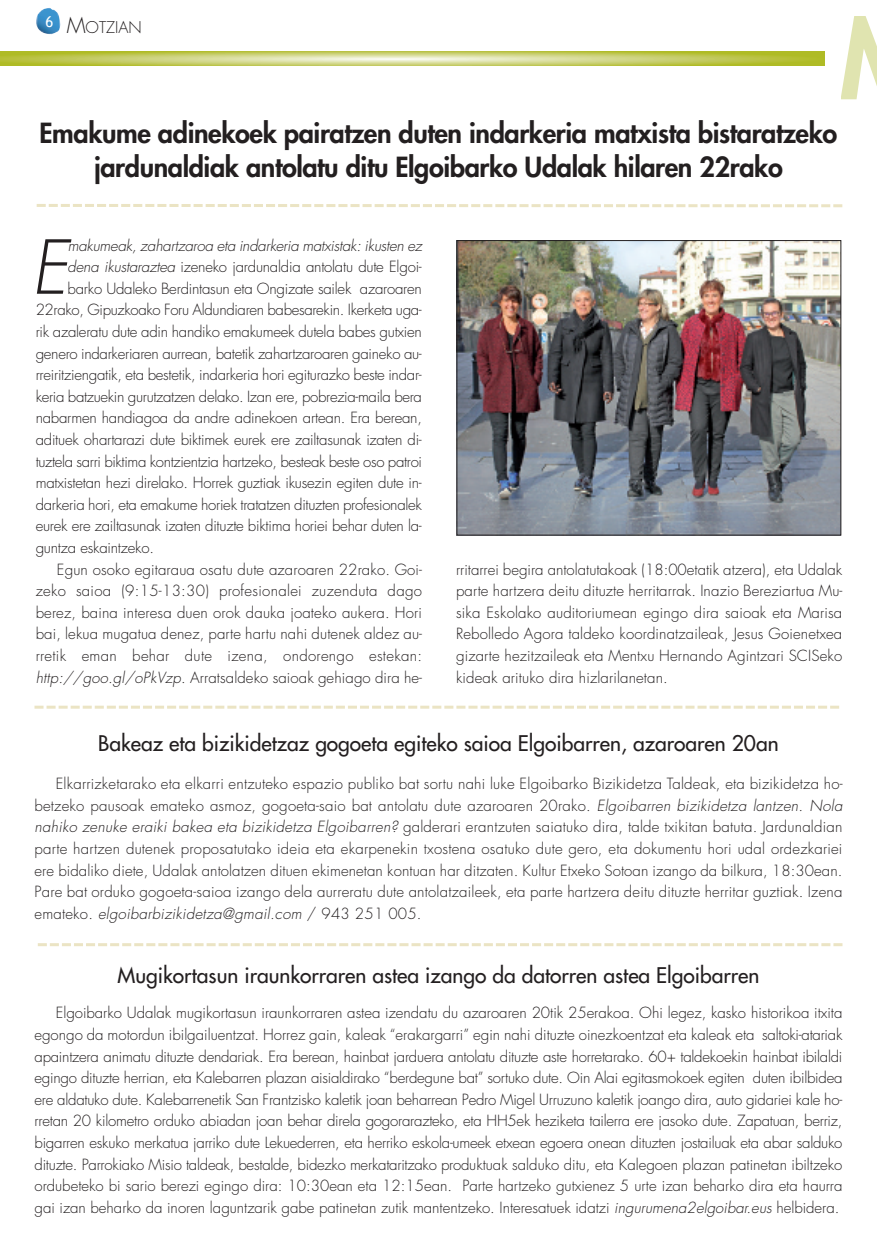
<style>
.page{position:relative;width:877px;height:1247px;background:#fff}
.page>*{position:absolute;margin:0;border:0;box-sizing:border-box;transform-origin:0 0}
.t1{font:italic 300 72.3px "Futura";color:#231f20}
.t2{font:800 27px/34.5px "Futura";letter-spacing:-.015em;color:#231f20;text-align:center}
.t3{font:21px "Futura";color:#231f20}
.t4{font:300 15.75px "Futura";color:#231f20}
.t5{font:300 15px/21.6px "Futura";letter-spacing:-.015em;color:#231f20;text-align:justify}
.t6{font:300 15px "Futura";letter-spacing:.01em;color:#231f20}
.t7{font:300 15px "Futura";letter-spacing:.02em;color:#231f20}
.t8{font:300 15px "Futura";letter-spacing:.005em;color:#231f20}
.t9{font:italic 300 15px "Futura";letter-spacing:-.015em;color:#231f20}
.s1{font-size:21px}
.s2{font-style:italic}
</style>
<div class="page">
<img style="left:36px;top:8px;width:24px;height:26px">
<svg style="left:0;top:51px;width:825px;height:15px;background:#c6cd69"></svg>
<svg style="left:841px;top:16px;width:36px;height:84px;fill:#e0e4b0"></svg>
<img style="left:458px;top:242px;width:381px;height:291px">
<div style="left:456px;top:240px;width:385px;height:295px;border:1px solid #231f20"></div>
<svg style="left:37px;top:204px;width:805px;height:3px"></svg>
<svg style="left:34px;top:706px;width:805px;height:3px"></svg>
<svg style="left:38px;top:943px;width:804px;height:3px"></svg>
<p class="t4" style="left:45px;top:20px;width:98px"><sup>6</sup> <span class="s1">M</span>OTZIAN</p>
<h2 class="t2" style="left:39px;top:117px;width:799px">Emakume adinekoek pairatzen duten indarkeria matxista bistaratzeko jardunaldiak antolatu ditu Elgoibarko Udalak hilaren 22rako</h2>
<p class="t9" style="left:68px;top:238px;width:356px">makumeak, zahartzaroa eta indarkeria matxistak: ikusten ez</p>
<p class="t5" style="left:68px;top:257px;width:356px"><span class="s2">dena ikustaraztea</span> izeneko jardunaldia antolatu dute Elgoi-</p>
<p class="t5" style="left:68px;top:279px;width:356px">barko Udaleko Berdintasun eta Ongizate sailek azaroaren</p>
<p class="t5" style="left:36px;top:300px;width:388px">22rako, Gipuzkoako Foru Aldundiaren babesarekin. Ikerketa uga-</p>
<p class="t5" style="left:36px;top:322px;width:388px">rik azaleratu dute adin handiko emakumeek dutela babes gutxien</p>
<p class="t5" style="left:36px;top:343px;width:388px">genero indarkeriaren aurrean, batetik zahartzaroaren gaineko au-</p>
<p class="t5" style="left:36px;top:365px;width:388px">rreiritziengatik, eta bestetik, indarkeria hori egiturazko beste indar-</p>
<p class="t5" style="left:36px;top:387px;width:388px">keria batzuekin gurutzatzen delako. Izan ere, pobrezia-maila bera</p>
<p class="t5" style="left:36px;top:408px;width:388px">nabarmen handiagoa da andre adinekoen artean. Era berean,</p>
<p class="t5" style="left:36px;top:430px;width:388px">adituek ohartarazi dute biktimek eurek ere zailtasunak izaten di-</p>
<p class="t5" style="left:36px;top:451px;width:388px">tuztela sarri biktima kontzientzia hartzeko, besteak beste oso patroi</p>
<p class="t5" style="left:36px;top:473px;width:388px">matxistetan hezi direlako. Horrek guztiak ikusezin egiten dute in-</p>
<p class="t5" style="left:36px;top:495px;width:388px">darkeria hori, eta emakume horiek tratatzen dituzten profesionalek</p>
<p class="t5" style="left:36px;top:516px;width:388px">eurek ere zailtasunak izaten dituzte biktima horiei behar duten la-</p>
<p class="t5" style="left:36px;top:538px;width:120px">guntza eskaintzeko.</p>
<p class="t6" style="left:57px;top:562px;width:367px">Egun osoko egitaraua osatu dute azaroaren 22rako. Goi-</p>
<p class="t7" style="left:36px;top:584px;width:388px">zeko saioa (9:15-13:30) profesionalei zuzenduta dago</p>
<p class="t6" style="left:36px;top:605px;width:388px">berez, baina interesa duen orok dauka joateko aukera. Hori</p>
<p class="t6" style="left:36px;top:627px;width:388px">bai, lekua mugatua denez, parte hartu nahi dutenek aldez au-</p>
<p class="t7" style="left:36px;top:649px;width:388px">rretik eman behar dute izena, ondorengo estekan:</p>
<p class="t8" style="left:36px;top:670px;width:388px"><span class="s2">http://goo.gl/oPkVzp</span>. Arratsaldeko saioak gehiago dira he-</p>
<h1 class="t1" style="left:31px;top:234px;width:38px">E</h1>
<p class="t5" style="left:456px;top:559px;width:388px">rritarrei begira antolatutakoak (18:00etatik atzera), eta Udalak parte hartzera deitu dituzte herritarrak. Inazio Bereziartua Mu&shy;sika Eskolako auditoriumean egingo dira saioak eta Marisa Rebolledo Agora taldeko koordinatzaileak, Jesus Goienetxea gizarte hezitzaileak eta Mentxu Hernando Agintzari SCISeko kideak arituko dira hizlarilanetan.</p>
<h3 class="t3" style="left:98px;top:733px;width:682px">Bakeaz eta bizikidetzaz gogoeta egiteko saioa Elgoibarren, azaroaren 20an</h3>
<p class="t5" style="left:34px;top:774px;width:810px;text-indent:21px">Elkarrizketarako eta elkarri entzuteko espazio publiko bat sortu nahi luke Elgoibarko Bizikidetza Taldeak, eta bizikidetza ho&shy;betzeko pausoak emateko asmoz, gogoeta-saio bat antolatu dute azaroaren 20rako. <span class="s2">Elgoibarren bizikidetza lantzen. Nola nahiko zenuke eraiki bakea eta bizikidetza Elgoibarren?</span> galderari erantzuten saiatuko dira, talde txikitan batuta. Jardunaldian parte hartzen dutenek proposatutako ideia eta ekarpenekin txostena osatuko dute gero, eta dokumentu hori udal ordezkariei ere bidaliko diete, Udalak antolatzen dituen ekimenetan kontuan har ditzaten. Kultur Etxeko Sotoan izango da bilkura, 18:30ean.<br>Pare bat orduko gogoeta-saioa izango dela aurreratu dute antolatzaileek, eta parte hartzera deitu dituzte herritar guztiak. Izena emateko. <span class="s2">elgoibarbizikidetza@gmail.com</span> / 943 251 005.</p>
<h3 class="t3" style="left:118px;top:965px;width:643px">Mugikortasun iraunkorraren astea izango da datorren astea Elgoibarren</h3>
<p class="t5" style="left:34px;top:1003px;width:809px;text-indent:21px">Elgoibarko Udalak mugikortasun iraunkorraren astea izendatu du azaroaren 20tik 25erakoa. Ohi legez, kasko historikoa itxita egongo da motordun ibilgailuentzat. Horrez gain, kaleak “erakargarri” egin nahi dituzte oinezkoentzat eta kaleak eta saltoki-atariak apaintzera animatu dituzte dendariak. Era berean, hainbat jarduera antolatu dituzte aste horretarako. 60+ taldekoekin hainbat ibilaldi egingo dituzte herrian, eta Kalebarren plazan aisialdirako “berdegune bat” sortuko dute. Oin Alai egitasmokoek egiten duten ibilbidea ere aldatuko dute. Kalebarrenetik San Frantzisko kaletik joan beharrean Pedro Migel Urruzuno kaletik joango dira, auto gidariei kale ho&shy;rretan 20 kilometro orduko abiadan joan behar direla gogorarazteko, eta HH5ek heziketa tailerra ere jasoko dute. Zapatuan, berriz, bigarren eskuko merkatua jarriko dute Lekuederren, eta herriko eskola-umeek etxean egoera onean dituzten jostailuak eta abar salduko dituzte. Parrokiako Misio taldeak, bestalde, bidezko merkataritzako produktuak salduko ditu, eta Kalegoen plazan patinetan ibiltzeko ordubeteko bi sario berezi egingo dira: 10:30ean eta 12:15ean. Parte hartzeko gutxienez 5 urte izan beharko dira eta haurra gai izan beharko da inoren laguntzarik gabe patinetan zutik mantentzeko. Interesatuek idatzi <span class="s2">ingurumena2elgoibar.eus</span> helbidera.</p>
</div>
